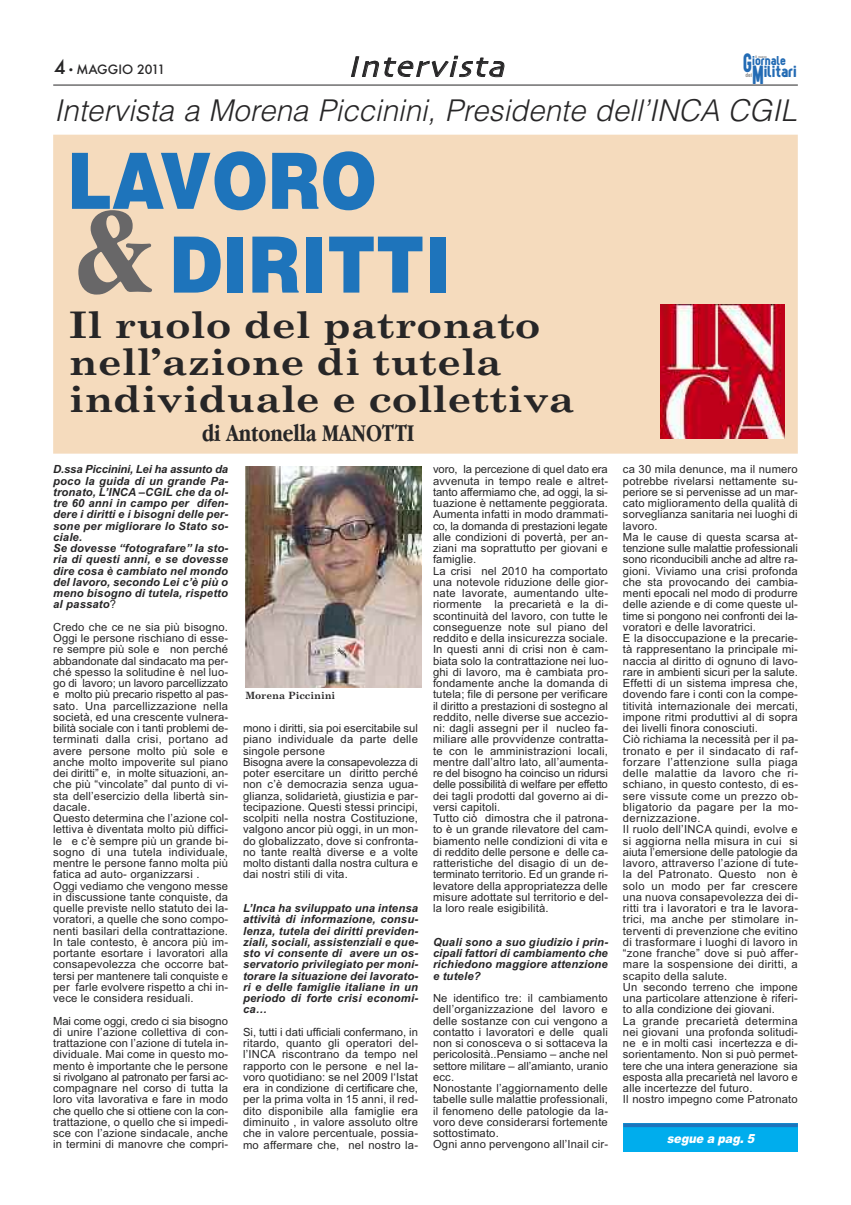
<style>
.page{position:relative;width:851px;height:1205px;background:#fff}
.page>*{position:absolute;margin:0;border:0;box-sizing:border-box;transform-origin:0 0}
.t1{font:900 77.75px/83.8px "Helvetica";color:#1e74bb;scale:.87 1}
.t2{font:700 36.62px/36.6px "Century Schoolbook";color:#272627;scale:1.15 1}
.t3{font:italic 300 30px "Helvetica";letter-spacing:.005em;color:#272627}
.t4{font:italic 30px "Skia";color:#272627;scale:1.1 1}
.t5{font:27.38px "Sugo";color:#236bb4;scale:.8 1}
.t6{font:700 24.88px "Apple Garamond";letter-spacing:-.005em;color:#272627}
.t7{font:16.62px "Sugo";color:#236bb4;scale:1.05 1}
.t8{font:13.25px "Sugo";color:#236bb4;scale:1.05 1}
.t9{font:500 12.5px "Futura";color:#272627}
.t10{font:italic 900 12.5px "Arial";color:#fff;scale:.9 1}
.t11{font:11.25px/11.2px "Arial";letter-spacing:.015em;color:#272627}
.t12{font:italic 700 11.25px/11.2px "Arial";letter-spacing:.015em;color:#272627;text-align:justify}
.t13{font:700 10px "Century Schoolbook";color:#272627}
.t14{font:6px "Sugo";color:#939393;scale:1.05 1}
.t15{font:3.75px "Sugo";letter-spacing:-.01em;color:#939393;scale:1.05 1}
.s1{font-size:18.75px}
.s2{font-family:"Rockwell";font-weight:400}
.s3{font-family:"Apple Garamond";font-weight:700;font-size:126.5px;color:#686768}
.s4{font-weight:400;font-style:normal}
</style>
<div class="page">
<hr style="left:53px;top:85px;width:744px;height:1px;background:#272627">
<div style="left:53px;top:135px;width:744px;height:319px;background:#f5dbbd"></div>
<img style="left:660px;top:304px;width:124px;height:135px">
<img style="left:245px;top:466px;width:176px;height:221px">
<div style="left:623px;top:1123px;width:174px;height:29px;background:#00aded"></div>
<svg style="left:623px;top:1123px;width:174px;height:4px"></svg>
<h3 class="t5" style="left:742px;top:46px;width:13px">G</h3>
<p class="t14" style="left:745px;top:72px;width:8px">dei</p>
<p class="t15" style="left:755px;top:54px;width:12px">Il nuovo</p>
<h3 class="t5" style="left:752px;top:58px;width:16px">M</h3>
<p class="t8" style="left:752px;top:53px;width:34px">iornale</p>
<p class="t9" style="left:54px;top:62px;width:112px"><span class="s1">4</span> <span class="s2">•</span> MAGGIO 2011</p>
<h3 class="t4" style="left:347px;top:49px;width:152px">Intervista</h3>
<h3 class="t7" style="left:763px;top:61px;width:33px">ilitari</h3>
<h3 class="t3" style="left:54px;top:93px;width:744px">Intervista a Morena Piccinini, Presidente dell’INCA CGIL</h3>
<h1 class="t1" style="left:67px;top:140px;width:443px">LAVORO <span class="s3">&amp;</span> DIRITTI</h1>
<h2 class="t2" style="left:69px;top:307px;width:441px">Il ruolo del patronato nell’azione di tutela individuale e collettiva</h2>
<h3 class="t6" style="left:202px;top:419px;width:214px">di Antonella MANOTTI</h3>
<p class="t12" style="left:53px;top:464px;width:176px;text-align:left">D.ssa Piccinini, Lei ha assunto da poco la guida di un grande Pa&shy;tronato, L’INCA –CGIL che da ol&shy;tre 60 anni in campo per difen&shy;dere i diritti e i bisogni delle per&shy;sone per migliorare lo Stato so&shy;ciale.<br>Se dovesse “fotografare” la sto&shy;ria di questi anni, e se dovesse dire cosa è cambiato nel mondo del lavoro, secondo Lei c’è più o meno bisogno di tutela, rispetto al passato<span class="s4">?</span></p>
<p class="t11" style="left:53px;top:621px;width:176px">Credo che ce ne sia più bisogno.<br>Oggi le persone rischiano di esse&shy;re sempre più sole e non perché abbandonate dal sindacato ma per&shy;ché spesso la solitudine è nel luo&shy;go di lavoro; un lavoro parcellizzato e molto più precario rispetto al pas&shy;sato. Una parcellizzazione nella società, ed una crescente vulnera&shy;bilità sociale con i tanti problemi de&shy;terminati dalla crisi, portano ad avere persone molto più sole e anche molto impoverite sul piano dei diritti” e, in molte situazioni, an&shy;che più “vincolate” dal punto di vi&shy;sta dell’esercizio della libertà sin&shy;dacale.<br>Questo determina che l’azione col&shy;lettiva è diventata molto più diffici&shy;le e c’è sempre più un grande bi&shy;sogno di una tutela individuale, mentre le persone fanno molta più fatica ad auto- organizzarsi .<br>Oggi vediamo che vengono messe in discussione tante conquiste, da quelle previste nello statuto dei la&shy;voratori, a quelle che sono compo&shy;nenti basilari della contrattazione.<br>In tale contesto, è ancora più im&shy;portante esortare i lavoratori alla consapevolezza che occorre bat&shy;tersi per mantenere tali conquiste e per farle evolvere rispetto a chi in&shy;vece le considera residuali.</p>
<p class="t11" style="left:53px;top:1015px;width:176px;text-align:justify">Mai come oggi, credo ci sia bisogno di unire l’azione collettiva di con&shy;trattazione con l’azione di tutela in&shy;dividuale. Mai come in questo mo&shy;mento è importante che le persone si rivolgano al patronato per farsi ac&shy;compagnare nel corso di tutta la loro vita lavorativa e fare in modo che quello che si ottiene con la con&shy;trattazione, o quello che si impedi&shy;sce con l’azione sindacale, anche in termini di manovre che compri-</p>
<p class="t13" style="left:245px;top:690px;width:91px">Morena Piccinini</p>
<p class="t11" style="left:243px;top:722px;width:176px">mono i diritti, sia poi esercitabile sul piano individuale da parte delle singole persone<br>Bisogna avere la consapevolezza di poter esercitare un diritto perché non c’è democrazia senza ugua&shy;glianza, solidarietà, giustizia e par&shy;tecipazione. Questi stessi principi, scolpiti nella nostra Costituzione, valgono ancor più oggi, in un mon&shy;do globalizzato, dove si confronta&shy;no tante realtà diverse e a volte molto distanti dalla nostra cultura e dai nostri stili di vita.</p>
<p class="t12" style="left:243px;top:902px;width:176px">L’Inca ha sviluppato una intensa attività di informazione, consu&shy;lenza, tutela dei diritti previden&shy;ziali, sociali, assistenziali e que&shy;sto vi consente di avere un os&shy;servatorio privilegiato per moni&shy;torare la situazione dei lavorato&shy;ri e delle famiglie italiane in un periodo di forte crisi economi&shy;ca…</p>
<p class="t11" style="left:243px;top:1026px;width:176px;text-align:justify">Si, tutti i dati ufficiali confermano, in ritardo, quanto gli operatori del&shy;l’INCA riscontrano da tempo nel rapporto con le persone e nel la&shy;voro quotidiano: se nel 2009 l‘Istat era in condizione di certificare che, per la prima volta in 15 anni, il red&shy;dito disponibile alla famiglie era diminuito , in valore assoluto oltre che in valore percentuale, possia&shy;mo affermare che, nel nostro la-</p>
<p class="t11" style="left:433px;top:464px;width:176px">voro, la percezione di quel dato era avvenuta in tempo reale e altret&shy;tanto affermiamo che, ad oggi, la si&shy;tuazione è nettamente peggiorata.<br>Aumenta infatti in modo drammati&shy;co, la domanda di prestazioni legate alle condizioni di povertà, per an&shy;ziani ma soprattutto per giovani e famiglie.<br>La crisi nel 2010 ha comportato una notevole riduzione delle gior&shy;nate lavorate, aumentando ulte&shy;riormente la precarietà e la di&shy;scontinuità del lavoro, con tutte le conseguenze note sul piano del reddito e della insicurezza sociale.<br>In questi anni di crisi non è cam&shy;biata solo la contrattazione nei luo&shy;ghi di lavoro, ma è cambiata pro&shy;fondamente anche la domanda di tutela; file di persone per verificare il diritto a prestazioni di sostegno al reddito, nelle diverse sue accezio&shy;ni: dagli assegni per il nucleo fa&shy;miliare alle provvidenze contratta&shy;te con le amministrazioni locali, mentre dall’altro lato, all’aumenta&shy;re del bisogno ha coinciso un ridursi delle possibilità di welfare per effetto dei tagli prodotti dal governo ai di&shy;versi capitoli.<br>Tutto ciò dimostra che il patrona&shy;to è un grande rilevatore del cam&shy;biamento nelle condizioni di vita e di reddito delle persone e delle ca&shy;ratteristiche del disagio di un de&shy;terminato territorio. Ed un grande ri&shy;levatore della appropriatezza delle misure adottate sul territorio e del&shy;la loro reale esigibilità.</p>
<p class="t12" style="left:433px;top:936px;width:176px">Quali sono a suo giudizio i prin&shy;cipali fattori di cambiamento che richiedono maggiore attenzione e tutele?</p>
<p class="t11" style="left:433px;top:992px;width:176px">Ne identifico tre: il cambiamento dell’organizzazione del lavoro e delle sostanze con cui vengono a contatto i lavoratori e delle quali non si conosceva o si sottaceva la pericolosità..Pensiamo – anche nel settore militare – all’amianto, uranio ecc.<br>Nonostante l’aggiornamento delle tabelle sulle malattie professionali, il fenomeno delle patologie da la&shy;voro deve considerarsi fortemente sottostimato.<br>Ogni anno pervengono all’Inail cir-</p>
<p class="t11" style="left:622px;top:464px;width:177px">ca 30 mila denunce, ma il numero potrebbe rivelarsi nettamente su&shy;periore se si pervenisse ad un mar&shy;cato miglioramento della qualità di sorveglianza sanitaria nei luoghi di lavoro.<br>Ma le cause di questa scarsa at&shy;tenzione sulle malattie professionali sono riconducibili anche ad altre ra&shy;gioni. Viviamo una crisi profonda che sta provocando dei cambia&shy;menti epocali nel modo di produrre delle aziende e di come queste ul&shy;time si pongono nei confronti dei la&shy;voratori e delle lavoratrici.<br>E la disoccupazione e la precarie&shy;tà rappresentano la principale mi&shy;naccia al diritto di ognuno di lavo&shy;rare in ambienti sicuri per la salute.<br>Effetti di un sistema impresa che, dovendo fare i conti con la compe&shy;titività internazionale dei mercati, impone ritmi produttivi al di sopra dei livelli finora conosciuti.<br>Ciò richiama la necessità per il pa&shy;tronato e per il sindacato di raf&shy;forzare l’attenzione sulla piaga delle malattie da lavoro che ri&shy;schiano, in questo contesto, di es&shy;sere vissute come un prezzo ob&shy;bligatorio da pagare per la mo&shy;dernizzazione.<br>Il ruolo dell’INCA quindi, evolve e si aggiorna nella misura in cui si aiuta l’emersione delle patologie da lavoro, attraverso l’azione di tute&shy;la del Patronato. Questo non è solo un modo per far crescere una nuova consapevolezza dei di&shy;ritti tra i lavoratori e tra le lavora&shy;trici, ma anche per stimolare in&shy;terventi di prevenzione che evitino di trasformare i luoghi di lavoro in “zone franche” dove si può affer&shy;mare la sospensione dei diritti, a scapito della salute.<br>Un secondo terreno che impone una particolare attenzione è riferi&shy;to alla condizione dei giovani.<br>La grande precarietà determina nei giovani una profonda solitudi&shy;ne e in molti casi incertezza e di&shy;sorientamento. Non si può permet&shy;tere che una intera generazione sia esposta alla precarietà nel lavoro e alle incertezze del futuro.<br>Il nostro impegno come Patronato</p>
<p class="t10" style="left:666px;top:1131px;width:102px">segue a pag. 5</p>
</div>
